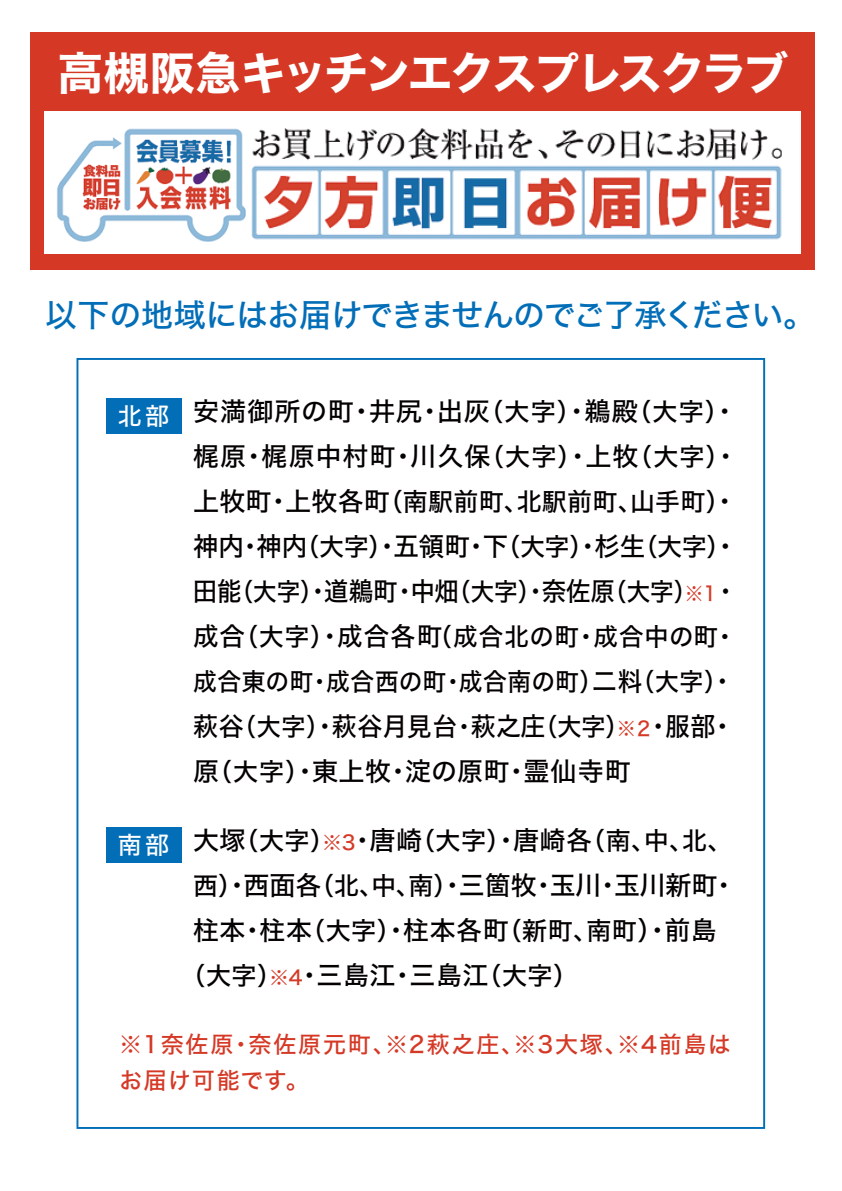
<style>
.page{position:relative;width:842px;height:1191px;background:#fff}
.page>*{position:absolute;margin:0;border:0;box-sizing:border-box;transform-origin:0 0}
.t1{font:45px "Hira Kaku Std N W7";letter-spacing:-.06em;color:#fff}
.t2{font:32px "Hira Kaku Std N W5";letter-spacing:-.04em;color:#036eb8}
.t3{font:26px/45px "Hira Kaku Std N W5";color:#040000}
.t4{font:26px/45px "Hira Kaku Std N W5";letter-spacing:.045em;color:#040000;text-align:right}
.t5{font:26px/45px "Hira Kaku Std N W5";letter-spacing:.02em;color:#040000;scale:.96 1}
.t6{font:25px/45px "Hira Kaku Std N W5";letter-spacing:.02em;color:#040000}
.t7{font:23px/36px "Hira Kaku Std N W5";letter-spacing:.08em;color:#d53926}
.s1{font-size:25px}
.s2{font-size:26px}
.s3{font-size:20px;color:#d53926}
.s4{color:#060001}
</style>
<div class="page">
<div style="left:106px;top:398px;width:75px;height:35px;background:#036eb8"></div>
<div style="left:106px;top:826px;width:75px;height:36px;background:#036eb8"></div>
<div style="left:30px;top:32px;width:785px;height:238px;background:#d53926"></div>
<div style="left:44px;top:111px;width:756px;height:142px;background:#fff"></div>
<img style="left:57px;top:129px;width:189px;height:113px">
<img style="left:251px;top:128px;width:531px;height:112px">
<h1 class="t1" style="left:58px;top:38px;width:732px">高槻阪急キッチンエクスプレスクラブ</h1>
<p class="t2" style="left:45px;top:290px;width:772px">以下の地域にはお届けできませんのでご了承ください。</p>
<p class="t4" style="left:118px;top:389px;width:622px"><sub>北部</sub> 安満御所の町・井尻・出灰<span class="s1">（大字）</span>・鵜殿<span class="s1">（大字）</span>・梶原・梶原中村町・川久保<span class="s1">（大字）</span>・上牧<span class="s1">（大字）</span>・</p>
<p class="t6" style="left:193px;top:480px;width:546px"><span class="s2">上牧町・上牧各町</span>（南駅前町、北駅前町、山手町）<span class="s2">・</span></p>
<p class="t3" style="left:193px;top:524px;width:547px">神内・神内<span class="s1">（大字）</span>・五領町・下<span class="s1">（大字）</span>・杉生<span class="s1">（大字）</span>・田能<span class="s1">（大字）</span>・道鵜町・中畑<span class="s1">（大字）</span>・奈佐原<span class="s1">（大字）</span><span class="s3">※1</span>・</p>
<p class="t6" style="left:193px;top:615px;width:546px"><span class="s2">成合</span>（大字）<span class="s2">・成合各町</span>（成合北の町・成合中の町・成合東の町・成合西の町・成合南の町）<span class="s2">二料</span>（大字）<span class="s2">・</span></p>
<p class="t5" style="left:193px;top:704px;width:566px">萩谷<span class="s1">（大字）</span>・<span class="s4">萩谷月見台</span><span class="s1">・</span>萩之庄<span class="s1">（大字）</span><span class="s3">※２</span>・服部・原<span class="s1">（大字）</span>・東上牧・淀の原町・霊仙寺町</p>
<p class="t6" style="left:118px;top:818px;width:616px"><sub>南部</sub> <span class="s2">大塚</span>（大字）<span class="s3">※3</span><span class="s2">・唐崎</span>（大字）<span class="s2">・唐崎各</span>（南、中、北、</p>
<p class="t3" style="left:193px;top:863px;width:545px"><span class="s1">西）</span>・西面各<span class="s1">（北、中、南）</span>・三箇牧・玉川・玉川新町・柱本・柱本<span class="s1">（大字）</span>・柱本各町<span class="s1">（新町、南町</span>）・前島</p>
<p class="t6" style="left:181px;top:953px;width:399px">（大字）<span class="s3">※4</span><span class="s2">・三島江・三島江</span>（大字）</p>
<p class="t7" style="left:119px;top:1026px;width:613px">※1奈佐原・奈佐原元町、※2萩之庄、※3大塚、※4前島はお届け可能です。</p>
</div>
